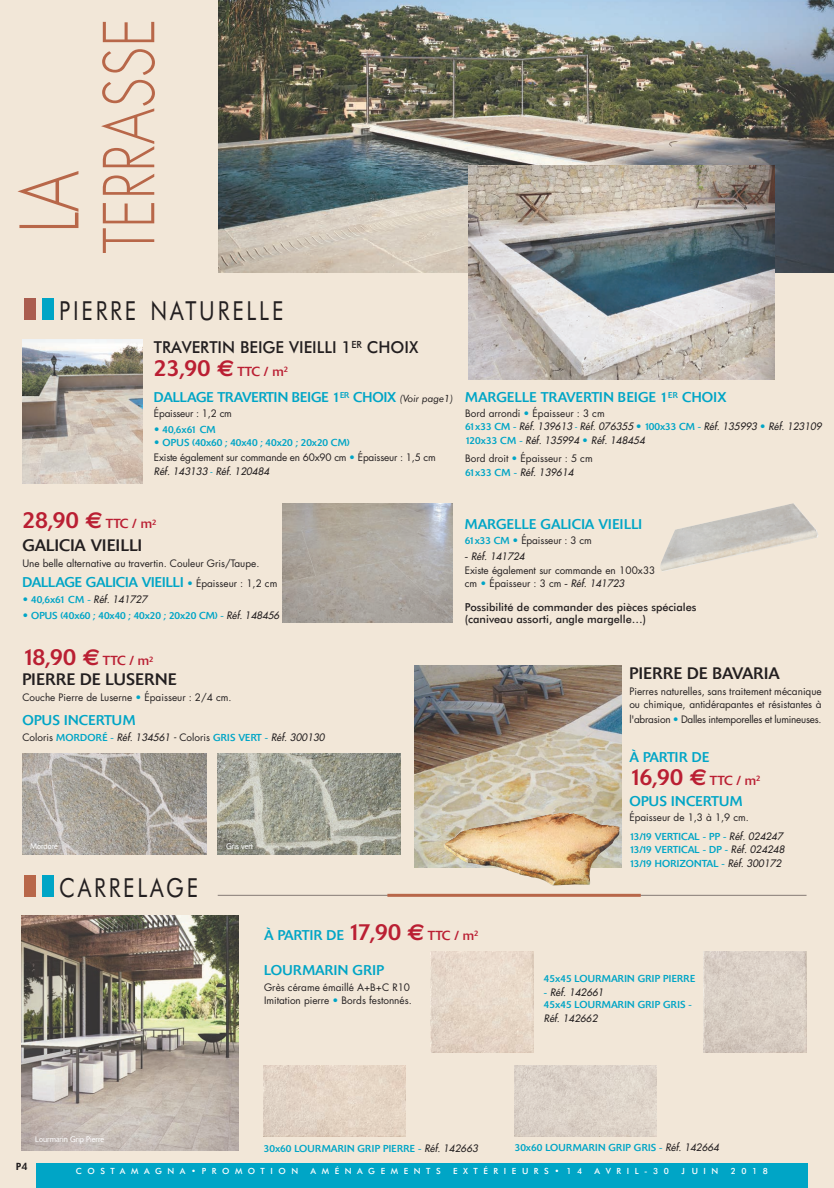
<style>
.page{position:relative;width:834px;height:1188px;background:#fff}
.page>*{position:absolute;margin:0;border:0;box-sizing:border-box;transform-origin:0 0}
.t1{font:300 78.2px "Futura";color:#b86749;scale:.83 1}
.t2{font:300 68.2px "Futura";color:#b86749;scale:.83 1}
.t3{font:26.2px "Futura BT";letter-spacing:.135em;color:#231f20;scale:.83 1}
.t4{font:23px "Delta";color:#ba1f33}
.t5{font:16.5px "Delta";letter-spacing:.02em;color:#231f20}
.t6{font:500 16.5px "Futura BT";color:#231f20}
.t7{font:16.5px "Delta";color:#231f20}
.t8{font:14px "Delta";color:#00a5c6}
.t9{font:14px "Delta";letter-spacing:.02em;color:#00a5c6}
.t10{font:14px "Delta";letter-spacing:-.02em;color:#00a5c6}
.t11{font:500 11px/12.3px "Futura BT";color:#231f20}
.t12{font:10px/13.1px "Futura";color:#231f20}
.t13{font:italic 10px/13.6px "Futura";color:#231f20}
.t14{font:10px/13.6px "Delta";color:#00a5c6}
.t15{font:10px "Delta";letter-spacing:.02em;color:#00a5c6}
.t16{font:10px/13.5px "Futura";letter-spacing:-.02em;color:#231f20}
.t17{font:10px "Futura";letter-spacing:-.025em;color:#231f20}
.t18{font:800 10px "Futura BT";color:#231f20}
.t19{font:500 8.5px "Futura BT";letter-spacing:.655em;color:#fff}
.t20{font:300 8px "Delta";color:#fff;scale:.95 1}
.s1{font-family:"Euro Sans";font-weight:700}
.s2{font-size:13px}
.s3{font-family:"Futura BT";font-style:italic;font-size:10px;color:#231f20}
.s4{font-family:"Futura"}
.s5{color:#00a5c6}
.s6{font-style:italic}
.s7{font-style:normal}
.s8{font-style:normal;color:#00a5c6}
.s9{font-family:"Delta";font-style:normal;color:#00a5c6}
.s10{font-family:"Delta";color:#00a5c6}
.s11{font-family:"Futura";font-size:10px}
.s12{font-family:"Futura";font-size:10px;color:#231f20}
.s13{font-family:"Futura";font-style:italic;color:#231f20}
.s14{font-family:"Delta"}
.s15{font-size:23px;color:#ba1f33}
.s16{font-family:"Euro Sans";font-weight:700;font-size:23px;color:#ba1f33}
.s17{font-size:13px;color:#ba1f33}
</style>
<div class="page">
<div style="left:0;top:0;width:833px;height:1188px;background:#f2e7d8"></div>
<img style="left:219px;top:0;width:614px;height:272px">
<div style="left:24px;top:298px;width:12px;height:22px;background:#aa5d4f"></div>
<div style="left:42px;top:298px;width:11px;height:22px;background:#00a5c6"></div>
<div style="left:24px;top:875px;width:12px;height:22px;background:#b86749"></div>
<div style="left:42px;top:875px;width:11px;height:22px;background:#00a5c6"></div>
<div style="left:36px;top:1163px;width:771px;height:25px;background:#00a5c6"></div>
<hr style="left:218px;top:895px;width:588px;height:1px;background:#867b76">
<hr style="left:387px;top:894px;width:253px;height:3px;background:#b86749">
<img style="left:22px;top:753px;width:185px;height:101px">
<img style="left:218px;top:754px;width:183px;height:100px">
<img style="left:283px;top:503px;width:169px;height:119px">
<img style="left:22px;top:915px;width:216px;height:235px">
<img style="left:703px;top:951px;width:103px;height:101px">
<img style="left:264px;top:1065px;width:141px;height:71px">
<img style="left:514px;top:1065px;width:142px;height:71px">
<img style="left:22px;top:340px;width:121px;height:143px">
<img style="left:414px;top:665px;width:207px;height:202px">
<img style="left:444px;top:813px;width:175px;height:72px">
<img style="left:430px;top:951px;width:103px;height:101px">
<img style="left:660px;top:503px;width:158px;height:68px">
<img style="left:468px;top:165px;width:306px;height:215px">
<h1 class="t1" style="left:14px;top:233px;width:77px;rotate:-90deg">LA</h1>
<h2 class="t2" style="left:98px;top:253px;width:285px;rotate:-90deg">TERRASSE</h2>
<h3 class="t3" style="left:59px;top:300px;width:272px">PIERRE NATURELLE</h3>
<h3 class="t6" style="left:154px;top:341px;width:266px">TRAVERTIN BEIGE VIEILLI 1<sup>ER</sup> CHOIX</h3>
<h3 class="t4" style="left:154px;top:360px;width:136px">23,90 <span class="s1">€</span> <span class="s2">TTC / m</span><sup>2</sup></h3>
<h3 class="t8" style="left:154px;top:392px;width:301px">DALLAGE TRAVERTIN BEIGE 1<sup>ER</sup> CHOIX <span class="s3">(Voir page1)</span></h3>
<p class="t16" style="left:154px;top:407px;width:79px">Épaisseur : 1,2 cm</p>
<p class="t14" style="left:154px;top:423px;width:63px"><span class="s4">•</span> 40,6x61 CM</p>
<p class="t14" style="left:154px;top:436px;width:197px"><span class="s4">•</span> OPUS (40x60 ; 40x40 ; 40x20 ; 20x20 CM)</p>
<p class="t16" style="left:154px;top:452px;width:283px">Existe également sur commande en 60x90 cm <span class="s5">•</span> Épaisseur : 1,5 cm<br><span class="s6">Réf. 143133</span> <span class="s5">-</span> <span class="s6">Réf. 120484</span></p>
<h3 class="t9" style="left:465px;top:392px;width:263px">MARGELLE TRAVERTIN BEIGE 1<sup>ER</sup> CHOIX</h3>
<p class="t13" style="left:465px;top:407px;width:358px"><span class="s7">Bord arrondi</span> <span class="s8">•</span> <span class="s7">Épaisseur : 3 cm<br></span><span class="s9">61x33 CM -</span> Réf. 139613 <span class="s8">-</span> Réf. 076355 <span class="s8">•</span> <span class="s9">100x33 CM -</span> Réf. 135993 <span class="s8">•</span> Réf. 123109<br><span class="s9">120x33 CM -</span> Réf. 135994 <span class="s8">•</span> Réf. 148454</p>
<p class="t12" style="left:465px;top:452px;width:129px;line-height:13.5px">Bord droit <span class="s5">•</span> Épaisseur : 5 cm<br><span class="s10">61x33 CM -</span> <span class="s6">Réf. 139614</span></p>
<h3 class="t4" style="left:22px;top:512px;width:136px">28,90 <span class="s1">€</span> <span class="s2">TTC / m</span><sup>2</sup></h3>
<h3 class="t7" style="left:22px;top:539px;width:121px">GALICIA VIEILLI</h3>
<p class="t12" style="left:22px;top:558px;width:238px">Une belle alternative au travertin. Couleur Gris/Taupe.</p>
<h3 class="t10" style="left:22px;top:577px;width:256px">DALLAGE GALICIA VIEILLI <span class="s11">•</span> <span class="s12">Épaisseur : 1,2 cm</span></h3>
<p class="t14" style="left:22px;top:593px;width:126px"><span class="s4">•</span> 40,6x61 CM - <span class="s13">Réf. 141727</span></p>
<p class="t14" style="left:22px;top:610px;width:258px"><span class="s4">•</span> OPUS (40x60 ; 40x40 ; 40x20 ; 20x20 CM) - <span class="s13">Réf. 148456</span></p>
<h3 class="t4" style="left:22px;top:649px;width:133px">18,90 <span class="s1">€</span> <span class="s2">TTC / m</span><sup>2</sup></h3>
<h3 class="t5" style="left:22px;top:673px;width:156px">PIERRE DE LUSERNE</h3>
<p class="t12" style="left:22px;top:692px;width:211px">Couche Pierre de Luserne <span class="s5">•</span> Épaisseur : 2/4 cm.</p>
<h3 class="t9" style="left:22px;top:716px;width:115px">OPUS INCERTUM</h3>
<p class="t13" style="left:22px;top:731px;width:304px"><span class="s7">Coloris</span> <span class="s9">MORDORÉ -</span> Réf. 134561 - <span class="s7">Coloris</span> <span class="s9">GRIS VERT -</span> Réf. 300130</p>
<p class="t20" style="left:30px;top:844px;width:31px">Mordoré</p>
<p class="t20" style="left:226px;top:844px;width:30px">Gris vert</p>
<h3 class="t3" style="left:59px;top:877px;width:169px">CARRELAGE</h3>
<h3 class="t8" style="left:465px;top:519px;width:179px">MARGELLE GALICIA VIEILLI</h3>
<p class="t12" style="left:465px;top:535px;width:128px"><span class="s10">61x33 CM</span> <span class="s5">•</span> Épaisseur : 3 cm</p>
<p class="t12" style="left:465px;top:550px;width:192px;line-height:14.3px"><span class="s14">-</span> <span class="s6">Réf. 141724<br></span>Existe également sur commande en 100x33</p>
<p class="t12" style="left:465px;top:577px;width:161px">cm <span class="s5">•</span> Épaisseur : 3 cm <span class="s14">-</span> <span class="s6">Réf. 141723</span></p>
<p class="t11" style="left:465px;top:602px;width:233px">Possibilité de commander des pièces spéciales (caniveau assorti, angle margelle…)</p>
<h3 class="t5" style="left:629px;top:667px;width:152px">PIERRE DE BAVARIA</h3>
<p class="t12" style="left:629px;top:686px;width:194px">Pierres naturelles, sans traitement mécanique ou chimique, antidérapantes et résistantes à</p>
<p class="t17" style="left:629px;top:715px;width:194px">l'abrasion <span class="s5">•</span> Dalles intemporelles et lumineuses.</p>
<h3 class="t8" style="left:629px;top:752px;width:81px">À PARTIR DE</h3>
<h3 class="t4" style="left:629px;top:769px;width:133px">16,90 <span class="s1">€</span> <span class="s2">TTC / m</span><sup>2</sup></h3>
<h3 class="t9" style="left:629px;top:796px;width:115px">OPUS INCERTUM</h3>
<p class="t12" style="left:629px;top:812px;width:121px">Épaisseur de 1,3 à 1,9 cm.</p>
<p class="t14" style="left:629px;top:830px;width:157px">13/19 VERTICAL - PP - <span class="s13">Réf. 024247<br></span>13/19 VERTICAL - DP - <span class="s13">Réf. 024248<br></span>13/19 HORIZONTAL - <span class="s13">Réf. 300172</span></p>
<h3 class="t8" style="left:264px;top:930px;width:216px">À PARTIR DE <span class="s15">17,90</span> <span class="s16">€</span> <span class="s17">TTC / m</span><sup>2</sup></h3>
<h3 class="t9" style="left:264px;top:966px;width:121px">LOURMARIN GRIP</h3>
<p class="t12" style="left:264px;top:981px;width:149px">Grès cérame émaillé A+B+C R10<br>Imitation pierre <span class="s5">•</span> Bords festonnés.</p>
<p class="t15" style="left:544px;top:975px;width:153px">45x45 LOURMARIN GRIP PIERRE</p>
<p class="t13" style="left:544px;top:986px;width:61px"><span class="s9">-</span> Réf. 142661</p>
<p class="t15" style="left:544px;top:1001px;width:149px">45x45 LOURMARIN GRIP GRIS -</p>
<p class="t13" style="left:544px;top:1012px;width:55px">Réf. 142662</p>
<p class="t18" style="left:16px;top:1162px;width:13px">P4</p>
<p class="t20" style="left:35px;top:1137px;width:74px">Lourmarin Grip Pierre</p>
<p class="t15" style="left:264px;top:1144px;width:215px">30x60 LOURMARIN GRIP PIERRE - <span class="s13">Réf. 142663</span></p>
<p class="t15" style="left:514px;top:1144px;width:206px">30x60 LOURMARIN GRIP GRIS - <span class="s13">Réf. 142664</span></p>
<p class="t19" style="left:76px;top:1168px;width:224px">COSTAMAGNA•PROMOTION</p>
<p class="t19" style="left:310px;top:1168px;width:132px">AMÉNAGEMENTS</p>
<p class="t19" style="left:453px;top:1168px;width:131px">EXTÉRIEURS• 14</p>
<p class="t19" style="left:594px;top:1168px;width:76px">AVRIL-30</p>
<p class="t19" style="left:681px;top:1168px;width:38px">J UIN</p>
<p class="t19" style="left:730px;top:1168px;width:39px">2018</p>
</div>
